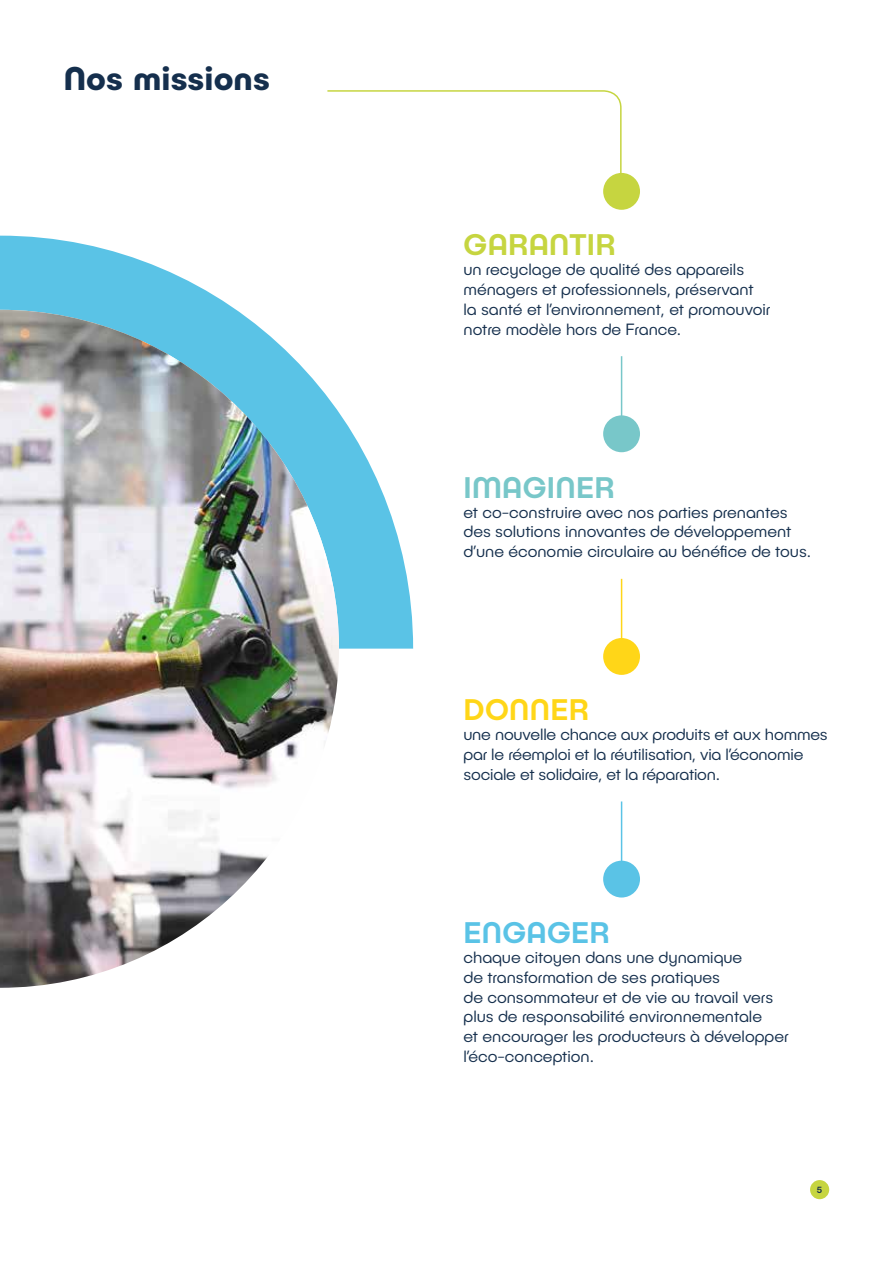
<style>
.page{position:relative;width:893px;height:1263px;background:#fff}
.page>*{position:absolute;margin:0;border:0;box-sizing:border-box;transform-origin:0 0}
.t1{font:700 33px "Publica Play";color:#152f4d}
.t2{font:500 30px "Publica Play";letter-spacing:.01em;color:#78c7c9}
.t3{font:500 30px "Publica Play";letter-spacing:.01em;color:#c6d540}
.t4{font:500 30px "Publica Play";letter-spacing:.01em;color:#5ac3e6}
.t5{font:500 30px "Publica Play";letter-spacing:.01em;color:#ffd618}
.t6{font:300 16.5px/19.8px "Publica Play";color:#152f4d}
.t7{font:500 9px "Publica Play";color:#152f4d}
</style>
<div class="page">
<svg style="left:0;top:236px;width:413px;height:413px"></svg>
<img style="left:0;top:310px;width:339px;height:678px">
<svg style="left:327px;top:90px;width:295px;height:113px"></svg>
<div style="left:603px;top:173px;width:37px;height:37px;background:#c6d540;border-radius:50%"></div>
<hr style="left:621px;top:356px;width:1px;height:81px;background:#78c7c9">
<div style="left:603px;top:415px;width:37px;height:37px;background:#78c7c9;border-radius:50%"></div>
<hr style="left:621px;top:801px;width:1px;height:81px;background:#5ac3e6">
<div style="left:603px;top:861px;width:37px;height:36px;background:#5ac3e6;border-radius:50%"></div>
<hr style="left:621px;top:579px;width:1px;height:80px;background:#ffd618">
<div style="left:603px;top:638px;width:37px;height:37px;background:#ffd618;border-radius:50%"></div>
<div style="left:810px;top:1180px;width:19px;height:19px;background:#c6d540;border-radius:50%"></div>
<h1 class="t1" style="left:64px;top:57px;width:208px">Nos missions</h1>
<h2 class="t3" style="left:464px;top:226px;width:153px">GARANTIR</h2>
<p class="t6" style="left:463px;top:259px;width:308px">un recyclage de qualité des appareils ménagers et professionnels, préservant la santé et l’environnement, et promouvoir notre modèle hors de France.</p>
<h2 class="t2" style="left:464px;top:468px;width:152px">IMAGINER</h2>
<p class="t6" style="left:463px;top:502px;width:349px">et co-construire avec nos parties prenantes des solutions innovantes de développement d’une économie circulaire au bénéfice de tous.</p>
<h2 class="t5" style="left:464px;top:691px;width:127px">DONNER</h2>
<p class="t6" style="left:463px;top:724px;width:366px">une nouvelle chance aux produits et aux hommes par le réemploi et la réutilisation, via l’économie sociale et solidaire, et la réparation.</p>
<h2 class="t4" style="left:464px;top:913px;width:148px">ENGAGER</h2>
<p class="t6" style="left:463px;top:947px;width:327px">chaque citoyen dans une dynamique<br>de transformation de ses pratiques<br>de consommateur et de vie au travail vers plus de responsabilité environnementale<br>et encourager les producteurs à développer l’éco-conception.</p>
<p class="t7" style="left:817px;top:1184px;width:7px">5</p>
</div>
